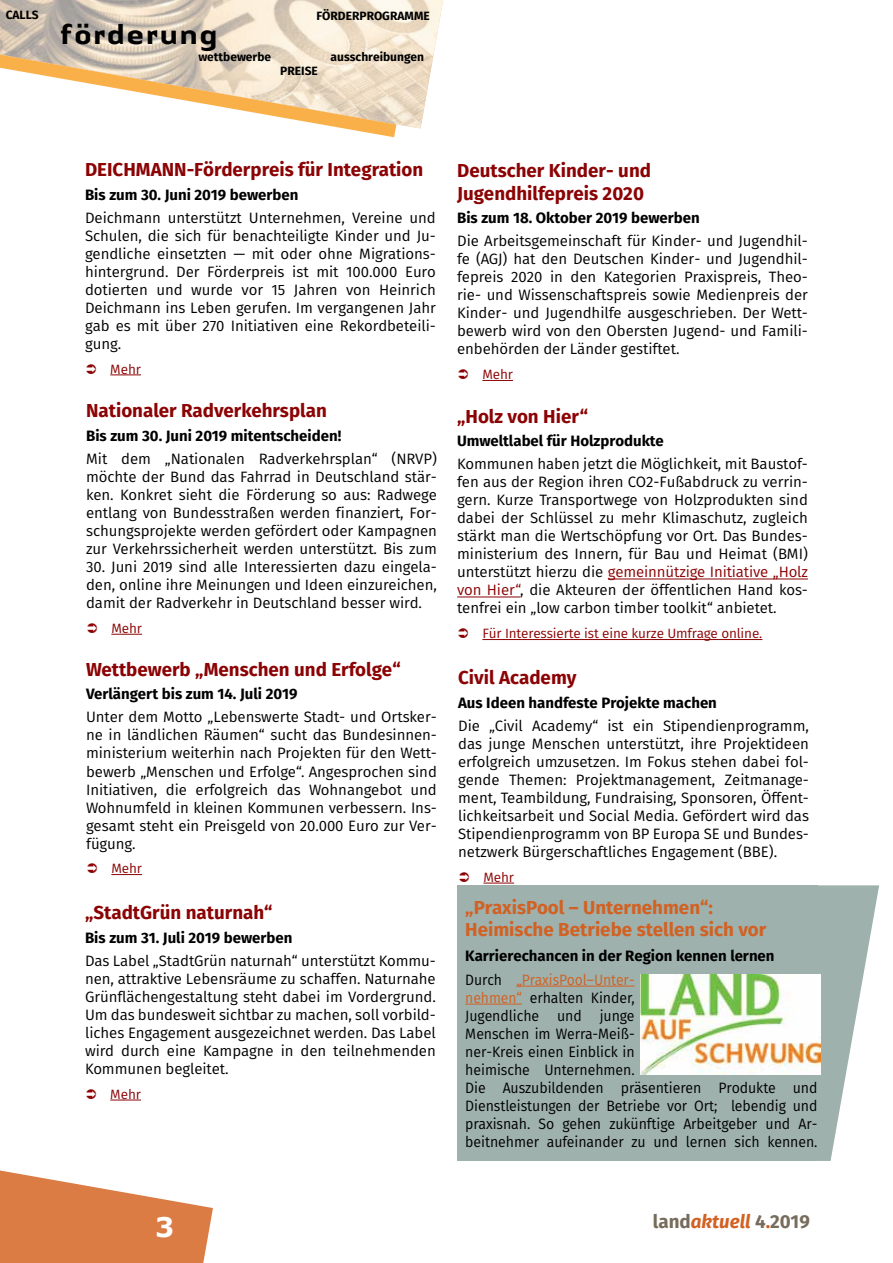
<style>
.page{position:relative;width:893px;height:1263px;background:#fff}
.page>*{position:absolute;margin:0;border:0;box-sizing:border-box;transform-origin:0 0}
.t1{font:500 30px "Authentic Sans LT";color:#000}
.t2{font:700 27px "Verdana";color:#fff}
.t3{font:700 18.75px/22.5px "Fira Sans";color:#8b0304}
.t4{font:700 18.75px/22.5px "Fira Sans";color:#d26123}
.t5{font:700 18.75px "Fira Sans";color:#776c5c}
.t6{font:15px/18px "Fira Sans";letter-spacing:-.005em;color:#000;text-align:justify}
.t7{font:15px/18px "Fira Sans";letter-spacing:-.005em;color:#000;scale:.94 1}
.t8{font:700 15px/23.1px "Fira Sans";color:#000}
.t9{font:13.5px "Fira Sans";letter-spacing:-.01em;color:#8b0304}
.t10{font:700 12px "Fira Sans";color:#000}
.s1{color:#8b0304}
.s2{font-weight:400}
.s3{font-weight:400;color:#d26123}
.s4{color:#d26123}
.s5{font-style:italic;color:#d26123}
</style>
<div class="page">
<svg style="left:0;top:1170px;width:213px;height:93px"></svg>
<svg style="left:342px;top:128px;width:54px;height:9px"></svg>
<img style="left:0;top:0;width:443px;height:128px">
<hr style="left:110px;top:1100px;width:31px;height:1px;background:#8b0304">
<hr style="left:110px;top:375px;width:31px;height:1px;background:#8b0304">
<hr style="left:111px;top:874px;width:31px;height:1px;background:#8b0304">
<hr style="left:608px;top:579px;width:200px;height:1px;background:#8b0304">
<hr style="left:457px;top:597px;width:63px;height:1px;background:#8b0304">
<hr style="left:482px;top:639px;width:280px;height:1px;background:#8b0304">
<hr style="left:482px;top:380px;width:31px;height:1px;background:#8b0304">
<hr style="left:483px;top:883px;width:31px;height:1px;background:#8b0304">
<svg style="left:817px;top:885px;width:62px;height:276px"></svg>
<div style="left:457px;top:885px;width:360px;height:276px;background:#9eb1ac"></div>
<hr style="left:516px;top:986px;width:119px;height:1px;background:#d26123">
<hr style="left:465px;top:1004px;width:57px;height:1px;background:#d26123">
<img style="left:641px;top:974px;width:179px;height:100px">
<hr style="left:111px;top:634px;width:31px;height:1px;background:#8b0304">
<p class="t10" style="left:6px;top:4px;width:35px">CALLS</p>
<p class="t10" style="left:316px;top:5px;width:115px">FÖRDERPROGRAMME</p>
<h1 class="t1" style="left:59px;top:14px;width:161px">förderung</h1>
<p class="t10" style="left:198px;top:47px;width:74px">wettbewerbe</p>
<p class="t10" style="left:331px;top:47px;width:95px">ausschreibungen</p>
<p class="t10" style="left:280px;top:61px;width:39px">PREISE</p>
<p class="t3" style="left:85px;top:157px;width:340px">DEICHMANN-Förderpreis für Integration</p>
<p class="t8" style="left:85px;top:182px;width:215px">Bis zum 30. Juni 2019 bewerben</p>
<p class="t6" style="left:85px;top:208px;width:352px">Deichmann unterstützt Unternehmen, Vereine und Schulen, die sich für benachteiligte Kinder und Ju&shy;gendliche einsetzten — mit oder ohne Migrations&shy;hintergrund. Der Förderpreis ist mit 100.000 Euro dotierten und wurde vor 15 Jahren von Heinrich Deichmann ins Leben gerufen. Im vergangenen Jahr gab es mit über 270 Initiativen eine Rekordbeteili&shy;gung.</p>
<p class="t9" style="left:110px;top:359px;width:32px">Mehr</p>
<p class="t3" style="left:86px;top:398px;width:242px">Nationaler Radverkehrsplan</p>
<p class="t8" style="left:86px;top:423px;width:257px">Bis zum 30. Juni 2019 mitentscheiden!</p>
<p class="t6" style="left:86px;top:450px;width:352px">Mit dem „Nationalen Radverkehrsplan“ (NRVP) möchte der Bund das Fahrrad in Deutschland stär&shy;ken. Konkret sieht die Förderung so aus: Radwege entlang von Bundesstraßen werden finanziert, For&shy;schungsprojekte werden gefördert oder Kampagnen zur Verkehrssicherheit werden unterstützt. Bis zum</p>
<p class="t6" style="left:86px;top:558px;width:352px">30. Juni 2019 sind alle Interessierten dazu eingela&shy;den, online ihre Meinungen und Ideen einzureichen, damit der Radverkehr in Deutschland besser wird.</p>
<p class="t9" style="left:111px;top:618px;width:32px">Mehr</p>
<p class="t3" style="left:86px;top:656px;width:316px">Wettbewerb „Menschen und Erfolge“</p>
<p class="t8" style="left:86px;top:681px;width:213px">Verlängert bis zum 14. Juli 2019</p>
<p class="t6" style="left:86px;top:708px;width:352px">Unter dem Motto „Lebenswerte Stadt- und Ortsker&shy;ne in ländlichen Räumen“ sucht das Bundesinnen&shy;ministerium weiterhin nach Projekten für den Wett&shy;bewerb „Menschen und Erfolge“. Angesprochen sind Initiativen, die erfolgreich das Wohnangebot und Wohnumfeld in kleinen Kommunen verbessern. Ins&shy;gesamt steht ein Preisgeld von 20.000 Euro zur Ver&shy;fügung.</p>
<p class="t9" style="left:111px;top:858px;width:32px">Mehr</p>
<p class="t3" style="left:85px;top:900px;width:189px">„StadtGrün naturnah“</p>
<p class="t8" style="left:85px;top:925px;width:209px">Bis zum 31. Juli 2019 bewerben</p>
<p class="t6" style="left:85px;top:951px;width:352px">Das Label „StadtGrün naturnah“ unterstützt Kommu&shy;nen, attraktive Lebensräume zu schaffen. Naturnahe Grünflächengestaltung steht dabei im Vordergrund.<br>Um das bundesweit sichtbar zu machen, soll vorbild&shy;liches Engagement ausgezeichnet werden. Das Label wird durch eine Kampagne in den teilnehmenden Kommunen begleitet.</p>
<p class="t9" style="left:110px;top:1084px;width:32px">Mehr</p>
<p class="t3" style="left:457px;top:158px;width:195px">Deutscher Kinder- und<br>Jugendhilfepreis 2020</p>
<p class="t8" style="left:457px;top:205px;width:244px">Bis zum 18. Oktober 2019 bewerben</p>
<p class="t6" style="left:457px;top:232px;width:352px">Die Arbeitsgemeinschaft für Kinder- und Jugendhil&shy;fe (AGJ) hat den Deutschen Kinder- und Jugendhil&shy;fepreis 2020 in den Kategorien Praxispreis, Theo&shy;rie- und Wissenschaftspreis sowie Medienpreis der Kinder- und Jugendhilfe ausgeschrieben. Der Wett&shy;bewerb wird von den Obersten Jugend- und Famili&shy;enbehörden der Länder gestiftet.</p>
<p class="t9" style="left:482px;top:364px;width:32px">Mehr</p>
<p class="t3" style="left:457px;top:403px;width:133px">„Holz von Hier“</p>
<p class="t8" style="left:457px;top:428px;width:208px">Umweltlabel für Holzprodukte</p>
<p class="t6" style="left:457px;top:455px;width:352px">Kommunen haben jetzt die Möglichkeit, mit Baustof&shy;fen aus der Region ihren CO2-Fußabdruck zu verrin&shy;gern. Kurze Transportwege von Holzprodukten sind dabei der Schlüssel zu mehr Klimaschutz, zugleich stärkt man die Wertschöpfung vor Ort. Das Bundes&shy;ministerium des Innern, für Bau und Heimat (BMI) unterstützt hierzu die <span class="s1">gemeinnützige Initiative „Holz von Hier“</span>, die Akteuren der öffentlichen Hand kos&shy;tenfrei ein „low carbon timber toolkit“ anbietet.</p>
<p class="t9" style="left:482px;top:623px;width:282px">Für Interessierte ist eine kurze Umfrage online.</p>
<p class="t3" style="left:458px;top:665px;width:120px">Civil Academy</p>
<p class="t8" style="left:458px;top:690px;width:260px">Aus Ideen handfeste Projekte machen</p>
<p class="t6" style="left:458px;top:716px;width:352px">Die „Civil Academy“ ist ein Stipendienprogramm, das junge Menschen unterstützt, ihre Projektideen erfolgreich umzusetzen. Im Fokus stehen dabei fol&shy;gende Themen: Projektmanagement, Zeitmanage&shy;ment, Teambildung, Fundraising, Sponsoren, Öffent&shy;lichkeitsarbeit und Social Media. Gefördert wird das Stipendienprogramm von BP Europa SE und Bundes&shy;netzwerk Bürgerschaftliches Engagement (BBE).</p>
<p class="t9" style="left:483px;top:867px;width:32px">Mehr</p>
<p class="t4" style="left:465px;top:894px;width:302px">„PraxisPool – Unternehmen“:<br>Heimische Betriebe stellen sich vor</p>
<p class="t8" style="left:465px;top:944px;width:311px">Karrierechancen in der Region kennen lernen<br><span class="s2">Durch</span> <span class="s3">„PraxisPool–Unter-</span></p>
<p class="t7" style="left:465px;top:988px;width:376px"><span class="s4">nehmen“</span> erhalten Kinder,<br>Jugendliche und junge<br>Menschen im Werra-Meiß-<br>ner-Kreis einen Einblick in<br>heimische Unternehmen.<br>Die Auszubildenden präsentieren Produkte und Dienstleistungen der Betriebe vor Ort; lebendig und praxisnah. So gehen zukünftige Arbeitgeber und Ar&shy;beitnehmer aufeinander zu und lernen sich kennen.</p>
<h2 class="t2" style="left:155px;top:1208px;width:21px">3</h2>
<p class="t5" style="left:653px;top:1206px;width:158px">land<span class="s5">aktuell</span> 4<span class="s4">.</span>2019</p>
</div>
